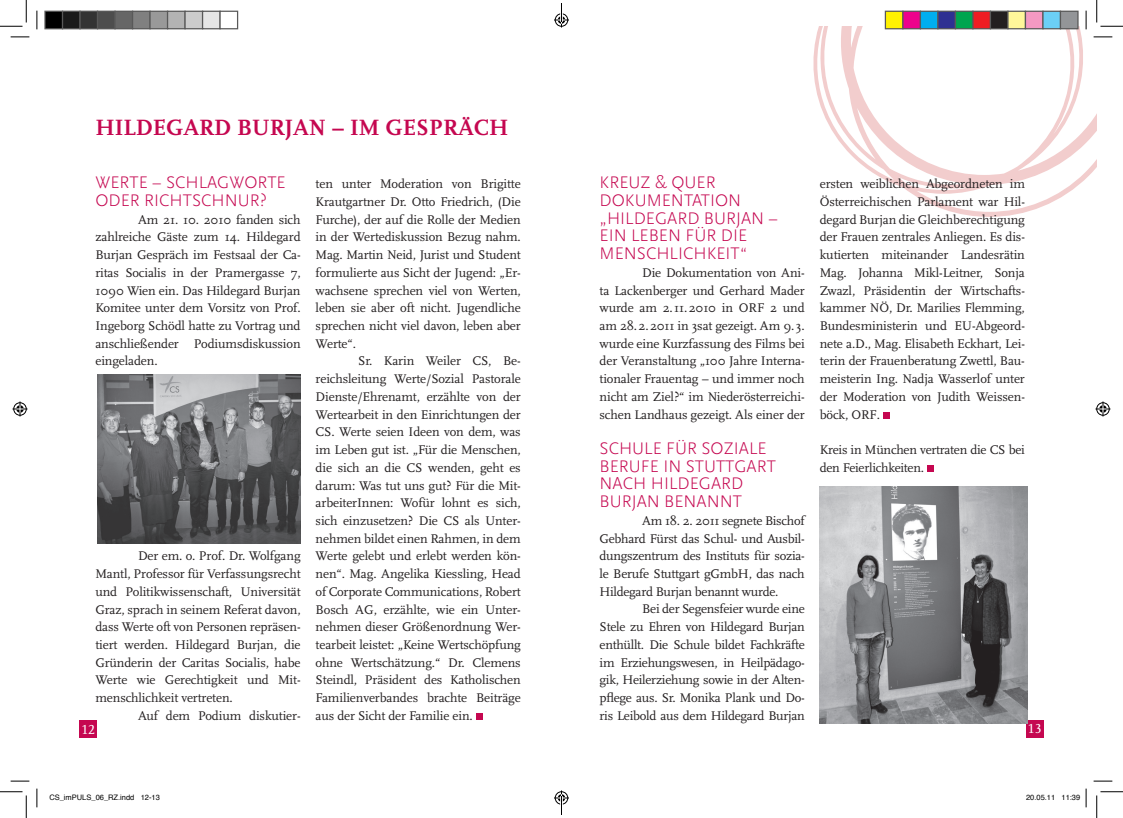
<style>
.page{position:relative;width:1123px;height:818px;background:#fff}
.page>*{position:absolute;margin:0;border:0;box-sizing:border-box;transform-origin:0 0}
.t1{font:700 23.12px "Scala";letter-spacing:.225em;color:#c50750}
.t2{font:300 17.5px/17.8px "Scala Sans";color:#c50750}
.t3{font:13.75px "Scala Caps";color:#fff}
.t4{font:13.12px/17.8px "Scala";letter-spacing:-.01em;color:#231f20;text-align:justify}
.t5{font:7.5px "Helvetica";color:#000}
</style>
<div class="page">
<svg style="left:813px;top:26px;width:283px;height:191px"></svg>
<div style="left:79px;top:720px;width:18px;height:17px;background:#c50750"></div>
<div style="left:1025px;top:720px;width:18px;height:17px;background:#c50750"></div>
<div style="left:476px;top:713px;width:7px;height:7px;background:#c50750"></div>
<div style="left:883px;top:411px;width:7px;height:7px;background:#c50750"></div>
<div style="left:927px;top:465px;width:7px;height:7px;background:#c50750"></div>
<img style="left:97px;top:374px;width:203px;height:169px">
<img style="left:819px;top:487px;width:208px;height:236px">
<svg style="left:11px;top:36px;width:18px;height:2px"></svg>
<svg style="left:1093px;top:36px;width:19px;height:2px"></svg>
<svg style="left:11px;top:780px;width:18px;height:2px"></svg>
<svg style="left:1093px;top:780px;width:19px;height:2px"></svg>
<svg style="left:36px;top:11px;width:2px;height:18px"></svg>
<svg style="left:36px;top:788px;width:2px;height:19px"></svg>
<svg style="left:1085px;top:11px;width:1px;height:18px"></svg>
<svg style="left:0;top:0;width:27px;height:27px"></svg>
<svg style="left:0;top:791px;width:27px;height:27px"></svg>
<svg style="left:1096px;top:0;width:27px;height:27px"></svg>
<svg style="left:1096px;top:791px;width:27px;height:27px"></svg>
<svg style="left:13px;top:401px;width:15px;height:15px"></svg>
<svg style="left:1095px;top:401px;width:15px;height:15px"></svg>
<div style="left:45px;top:11px;width:18px;height:18px;background:#000"></div>
<div style="left:44px;top:11px;width:19px;height:18px;border:1px solid #595959"></div>
<div style="left:63px;top:11px;width:17px;height:18px;background:#1a1a1a"></div>
<div style="left:62px;top:11px;width:19px;height:18px;border:1px solid #595959"></div>
<div style="left:80px;top:11px;width:18px;height:18px;background:#333"></div>
<div style="left:79px;top:11px;width:19px;height:18px;border:1px solid #595959"></div>
<div style="left:98px;top:11px;width:17px;height:18px;background:#4d4d4d"></div>
<div style="left:97px;top:11px;width:19px;height:18px;border:1px solid #595959"></div>
<div style="left:115px;top:11px;width:18px;height:18px;background:#666"></div>
<div style="left:114px;top:11px;width:19px;height:18px;border:1px solid #595959"></div>
<div style="left:133px;top:11px;width:17px;height:18px;background:#808080"></div>
<div style="left:132px;top:11px;width:19px;height:18px;border:1px solid #595959"></div>
<div style="left:150px;top:11px;width:18px;height:18px;background:#999"></div>
<div style="left:149px;top:11px;width:19px;height:18px;border:1px solid #595959"></div>
<div style="left:168px;top:11px;width:17px;height:18px;background:#b3b3b3"></div>
<div style="left:167px;top:11px;width:19px;height:18px;border:1px solid #595959"></div>
<div style="left:185px;top:11px;width:18px;height:18px;background:#ccc"></div>
<div style="left:184px;top:11px;width:19px;height:18px;border:1px solid #595959"></div>
<div style="left:203px;top:11px;width:17px;height:18px;background:#e6e6e6"></div>
<div style="left:202px;top:11px;width:19px;height:18px;border:1px solid #595959"></div>
<div style="left:219px;top:11px;width:19px;height:18px;border:1px solid #595959"></div>
<div style="left:885px;top:11px;width:18px;height:18px;background:#fff101"></div>
<div style="left:884px;top:11px;width:19px;height:18px;border:1px solid #595959"></div>
<div style="left:903px;top:11px;width:17px;height:18px;background:#ed028c"></div>
<div style="left:902px;top:11px;width:19px;height:18px;border:1px solid #595959"></div>
<div style="left:920px;top:11px;width:18px;height:18px;background:#00aeef"></div>
<div style="left:919px;top:11px;width:19px;height:18px;border:1px solid #595959"></div>
<div style="left:938px;top:11px;width:17px;height:18px;background:#2e3092"></div>
<div style="left:937px;top:11px;width:19px;height:18px;border:1px solid #595959"></div>
<div style="left:955px;top:11px;width:18px;height:18px;background:#00a54f"></div>
<div style="left:954px;top:11px;width:19px;height:18px;border:1px solid #595959"></div>
<div style="left:973px;top:11px;width:17px;height:18px;background:#ee1d23"></div>
<div style="left:972px;top:11px;width:19px;height:18px;border:1px solid #595959"></div>
<div style="left:990px;top:11px;width:18px;height:18px;background:#231f20"></div>
<div style="left:989px;top:11px;width:19px;height:18px;border:1px solid #595959"></div>
<div style="left:1008px;top:11px;width:17px;height:18px;background:#fff79a"></div>
<div style="left:1007px;top:11px;width:19px;height:18px;border:1px solid #595959"></div>
<div style="left:1025px;top:11px;width:18px;height:18px;background:#f499c2"></div>
<div style="left:1024px;top:11px;width:19px;height:18px;border:1px solid #595959"></div>
<div style="left:1043px;top:11px;width:17px;height:18px;background:#6bcff6"></div>
<div style="left:1042px;top:11px;width:19px;height:18px;border:1px solid #595959"></div>
<div style="left:1060px;top:11px;width:18px;height:18px;background:#939598"></div>
<div style="left:1059px;top:11px;width:19px;height:18px;border:1px solid #595959"></div>
<svg style="left:1085px;top:788px;width:1px;height:19px"></svg>
<svg style="left:554px;top:3px;width:15px;height:25px"></svg>
<svg style="left:554px;top:790px;width:15px;height:25px"></svg>
<h1 class="t1" style="left:95px;top:114px;width:414px">HILDEGARD BURJAN – IM GESPRÄCH</h1>
<h2 class="t2" style="left:599px;top:174px;width:180px">KREUZ &amp; QUER<br>DOKUMENTATION<br>„H ILDEGARD BURJAN –<br>EIN LEBEN FÜR DIE<br>M ENSCHLICHKEIT“</h2>
<p class="t4" style="left:599px;top:264px;width:207px;text-indent:43px">Die Dokumentation von Ani&shy;ta Lackenberger und Gerhard Mader wurde am 2.11.2010 in ORF 2 und am 28.2.2011 in 3sat gezeigt. Am 9.3. wurde eine Kurzfassung des Films bei der Veranstaltung „100 Jahre Interna&shy;tionaler Frauentag – und immer noch nicht am Ziel?“ im Niederösterreichi&shy;schen Landhaus gezeigt. Als einer der</p>
<h2 class="t2" style="left:95px;top:174px;width:192px">WERTE – SCHLAGWORTE<br>ODER RICHTSCHNUR?</h2>
<p class="t4" style="left:95px;top:211px;width:207px;text-indent:43px">Am 21. 10. 2010 fanden sich zahlreiche Gäste zum 14. Hildegard Burjan Gespräch im Festsaal der Ca&shy;ritas Socialis in der Pramergasse 7, 1090 Wien ein. Das Hildegard Burjan Komitee unter dem Vorsitz von Prof.<br>Ingeborg Schödl hatte zu Vortrag und anschließender Podiumsdiskussion eingeladen.</p>
<p class="t4" style="left:819px;top:175px;width:207px">ersten weiblichen Abgeordneten im Österreichischen Parlament war Hil&shy;degard Burjan die Gleichberechtigung der Frauen zentrales Anliegen. Es dis&shy;kutierten miteinander Landesrätin Mag. Johanna Mikl-Leitner, Sonja Zwazl, Präsidentin der Wirtschafts&shy;kammer NÖ, Dr. Marilies Flemming, Bundesministerin und EU-Abgeord&shy;nete a.D., Mag. Elisabeth Eckhart, Lei&shy;terin der Frauenberatung Zwettl, Bau&shy;meisterin Ing. Nadja Wasserlof unter der Moderation von Judith Weissen&shy;böck, ORF.</p>
<p class="t4" style="left:316px;top:175px;width:207px">ten unter Moderation von Brigitte Krautgartner Dr. Otto Friedrich, (Die Furche), der auf die Rolle der Medien in der Wertediskussion Bezug nahm.<br>Mag. Martin Neid, Jurist und Student formulierte aus Sicht der Jugend: „Er&shy;wachsene sprechen viel von Werten, leben sie aber oft nicht. Jugendliche sprechen nicht viel davon, leben aber Werte“.</p>
<p class="t4" style="left:316px;top:352px;width:207px;text-indent:43px">Sr. Karin Weiler CS, Be&shy;reichsleitung Werte/Sozial Pastorale Dienste/Ehrenamt, erzählte von der Wertearbeit in den Einrichtungen der CS. Werte seien Ideen von dem, was im Leben gut ist. „Für die Menschen, die sich an die CS wenden, geht es darum: Was tut uns gut? Für die Mit&shy;arbeiterInnen: Wofür lohnt es sich, sich einzusetzen? Die CS als Unter&shy;nehmen bildet einen Rahmen, in dem Werte gelebt und erlebt werden kön&shy;nen“. Mag. Angelika Kiessling, Head of Corporate Communications, Robert Bosch AG, erzählte, wie ein Unter&shy;nehmen dieser Größenordnung Wer&shy;tearbeit leistet: „Keine Wertschöpfung ohne Wertschätzung.“ Dr. Clemens Steindl, Präsident des Katholischen Familienverbandes brachte Beiträge aus der Sicht der Familie ein.</p>
<h2 class="t2" style="left:599px;top:440px;width:178px">SCHULE FÜR SOZIALE<br>BERUFE IN STUTTGART<br>NACH HILDEGARD<br>BURJAN BENANNT</h2>
<p class="t4" style="left:599px;top:512px;width:207px;text-indent:43px">Am 18. 2. 2011 segnete Bischof Gebhard Fürst das Schul- und Ausbil&shy;dungszentrum des Instituts für sozia&shy;le Berufe Stuttgart gGmbH, das nach Hildegard Burjan benannt wurde.</p>
<p class="t4" style="left:599px;top:600px;width:207px;text-indent:43px">Bei der Segensfeier wurde eine Stele zu Ehren von Hildegard Burjan enthüllt. Die Schule bildet Fachkräfte im Erziehungswesen, in Heilpädago&shy;gik, Heilerziehung sowie in der Alten&shy;pflege aus. Sr. Monika Plank und Do&shy;ris Leibold aus dem Hildegard Burjan</p>
<p class="t4" style="left:819px;top:441px;width:207px">Kreis in München vertraten die CS bei den Feierlichkeiten.</p>
<p class="t4" style="left:95px;top:547px;width:207px;text-indent:43px">Der em. o. Prof. Dr. Wolfgang Mantl, Professor für Verfassungsrecht und Politikwissenschaft, Universität Graz, sprach in seinem Referat davon, dass Werte oft von Personen repräsen&shy;tiert werden. Hildegard Burjan, die Gründerin der Caritas Socialis, habe Werte wie Gerechtigkeit und Mit&shy;menschlichkeit vertreten.</p>
<p class="t4" style="left:138px;top:707px;width:164px">Auf dem Podium diskutier-</p>
<p class="t3" style="left:81px;top:722px;width:15px">12</p>
<p class="t3" style="left:1027px;top:721px;width:15px">13</p>
<p class="t5" style="left:49px;top:791px;width:112px">CS_imPULS_06_RZ.indd 12-13</p>
<p class="t5" style="left:1026px;top:791px;width:56px">20.05.11 11:39</p>
</div>
